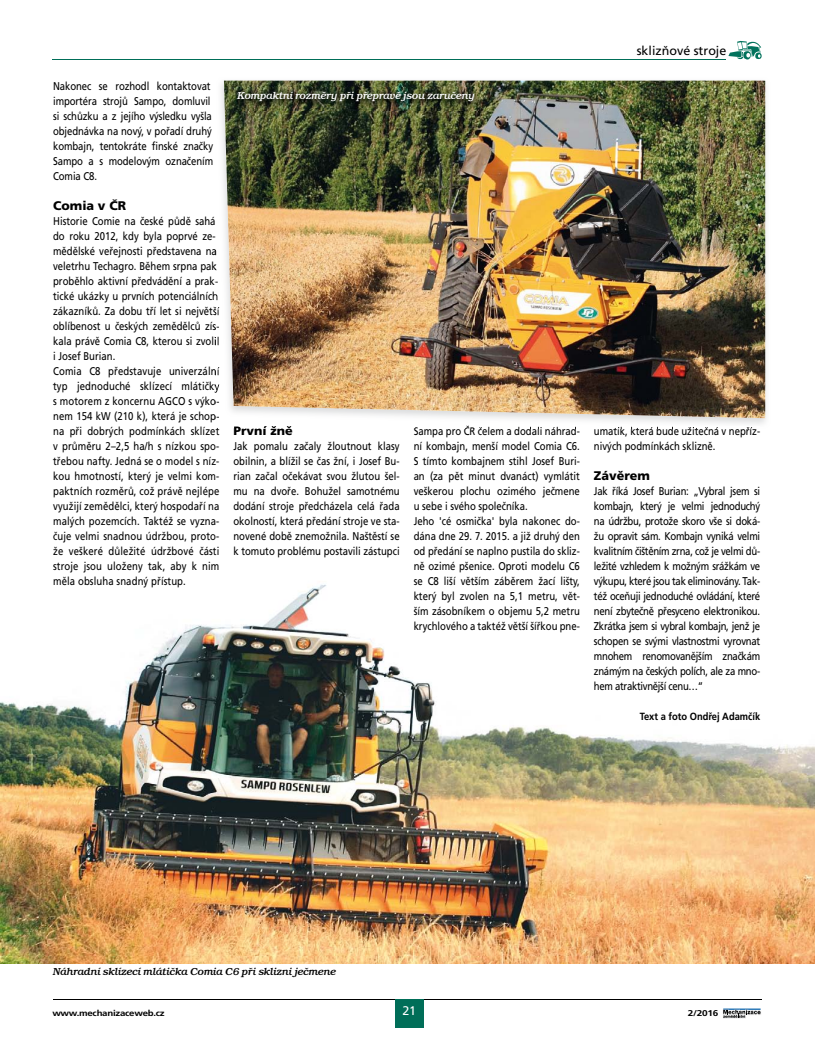
<style>
.page{position:relative;width:815px;height:1053px;background:#fff}
.page>*{position:absolute;margin:0;border:0;box-sizing:border-box;transform-origin:0 0}
.t1{font:900 12.5px "Frutiger CE";color:#000}
.t2{font:12.5px "Frutiger CE";color:#000}
.t3{font:12.5px "Frutiger CE";color:#fff}
.t4{font:11.25px/15px "Frutiger CE";color:#000;scale:.85 1}
.t5{font:italic 500 10.38px "Bookman Itc TEE";color:#000}
.t6{font:italic 500 10.38px "Bookman Itc TEE";color:#fff}
.t7{font:700 10.38px "Frutiger CE";color:#000;scale:.9 1}
.t8{font:700 8.38px "Frutiger CE";letter-spacing:-.025em;color:#000;scale:1.15 1}
.t9{font:700 8.38px "Frutiger CE";letter-spacing:-.025em;color:#000;scale:1.2 1}
</style>
<div class="page">
<hr style="left:52px;top:59px;width:674px;height:1px;background:#006e58">
<hr style="left:53px;top:999px;width:709px;height:1px;background:#000">
<div style="left:395px;top:999px;width:29px;height:28px;background:#006e58"></div>
<img style="left:723px;top:1017px;width:23px;height:2px">
<svg style="left:723px;top:1008px;width:38px;height:9px"></svg>
<img style="left:728px;top:41px;width:34px;height:19px">
<img style="left:0;top:584px;width:815px;height:379px">
<img style="left:219px;top:80px;width:547px;height:347px">
<svg style="left:216px;top:251px;width:3px;height:95px"></svg>
<svg style="left:216px;top:367px;width:3px;height:51px"></svg>
<img style="left:234px;top:426px;width:58px;height:2px">
<img style="left:414px;top:425px;width:166px;height:3px">
<img style="left:618px;top:427px;width:135px;height:1px">
<img style="left:224px;top:81px;width:541px;height:337px">
<img style="left:231px;top:88px;width:250px;height:22px">
<p class="t4" style="left:53px;top:79px;width:190px">Nakonec se rozhodl kontaktovat importéra strojů Sampo, domluvil si schůzku a z jejího výsledku vyšla objednávka na nový, v pořadí druhý kombajn, tentokráte finské značky<br>Sampo a s modelovým označením<br>Comia C8.</p>
<p class="t1" style="left:53px;top:199px;width:74px">Comia v ČR</p>
<p class="t4" style="left:53px;top:214px;width:197px">Historie Comie na české půdě sahá do roku 2012, kdy byla poprvé ze&shy;mědělské veřejnosti představena na veletrhu Techagro. Během srpna pak proběhlo aktivní předvádění a prak&shy;tické ukázky u prvních potenciálních zákazníků. Za dobu tří let si největší oblíbenost u českých zemědělců zís&shy;kala právě Comia C8, kterou si zvolil i Josef Burian.<br>Comia C8 představuje univerzální typ jednoduché sklízecí mlátičky s motorem z koncernu AGCO s výko&shy;nem 154 kW (210 k), která je schop&shy;na při dobrých podmínkách sklízet v průměru 2–2,5 ha/h s nízkou spo&shy;třebou nafty. Jedná se o model s níz&shy;kou hmotností, který je velmi kom&shy;paktních rozměrů, což právě nejlépe využijí zemědělci, který hospodaří na malých pozemcích. Taktéž se vyzna&shy;čuje velmi snadnou údržbou, proto&shy;že veškeré důležité údržbové části stroje jsou uloženy tak, aby k nim měla obsluha snadný přístup.</p>
<p class="t6" style="left:238px;top:89px;width:239px">Kompaktní rozměry při přepravě jsou zaručeny</p>
<p class="t2" style="left:637px;top:44px;width:91px">sklizňové stroje</p>
<p class="t1" style="left:233px;top:424px;width:61px">První žně</p>
<p class="t4" style="left:233px;top:439px;width:197px;text-align:justify">Jak pomalu začaly žloutnout klasy obilnin, a blížil se čas žní, i Josef Bu&shy;rian začal očekávat svou žlutou šel&shy;mu na dvoře. Bohužel samotnému dodání stroje předcházela celá řada okolností, která předání stroje ve sta&shy;novené době znemožnila. Naštěstí se k tomuto problému postavili zástupci</p>
<p class="t4" style="left:414px;top:424px;width:197px">Sampa pro ČR čelem a dodali náhrad&shy;ní kombajn, menší model Comia C6.<br>S tímto kombajnem stihl Josef Buri&shy;an (za pět minut dvanáct) vymlátit veškerou plochu ozimého ječmene u sebe i svého společníka.<br>Jeho 'cé osmička' byla nakonec do&shy;dána dne 29. 7. 2015. a již druhý den od předání se naplno pustila do skliz&shy;ně ozimé pšenice. Oproti modelu C6 se C8 liší větším záběrem žací lišty, který byl zvolen na 5,1 metru, vět&shy;ším zásobníkem o objemu 5,2 metru krychlového a taktéž větší šířkou pne-</p>
<p class="t4" style="left:594px;top:424px;width:197px">umatik, která bude užitečná v nepříz&shy;nivých podmínkách sklizně.</p>
<p class="t1" style="left:594px;top:469px;width:58px">Závěrem</p>
<p class="t4" style="left:594px;top:484px;width:197px;text-align:justify">Jak říká Josef Burian: „Vybral jsem si kombajn, který je velmi jednoduchý na údržbu, protože skoro vše si doká&shy;žu opravit sám. Kombajn vyniká velmi kvalitním čištěním zrna, což je velmi dů&shy;ležité vzhledem k možným srážkám ve výkupu, které jsou tak eliminovány. Tak&shy;též oceňuji jednoduché ovládání, které není zbytečně přesyceno elektronikou.<br>Zkrátka jsem si vybral kombajn, jenž je schopen se svými vlastnostmi vyrovnat mnohem renomovanějším značkám známým na českých polích, ale za mno&shy;hem atraktivnější cenu…“</p>
<p class="t7" style="left:640px;top:710px;width:135px">Text a foto Ondřej Adamčík</p>
<p class="t5" style="left:53px;top:965px;width:284px">Náhradní sklízecí mlátička Comia C6 při sklizni ječmene</p>
<p class="t8" style="left:52px;top:1008px;width:99px">www.mechanizaceweb.cz</p>
<p class="t3" style="left:403px;top:1003px;width:15px">21</p>
<p class="t9" style="left:688px;top:1008px;width:27px">2/2016</p>
</div>
